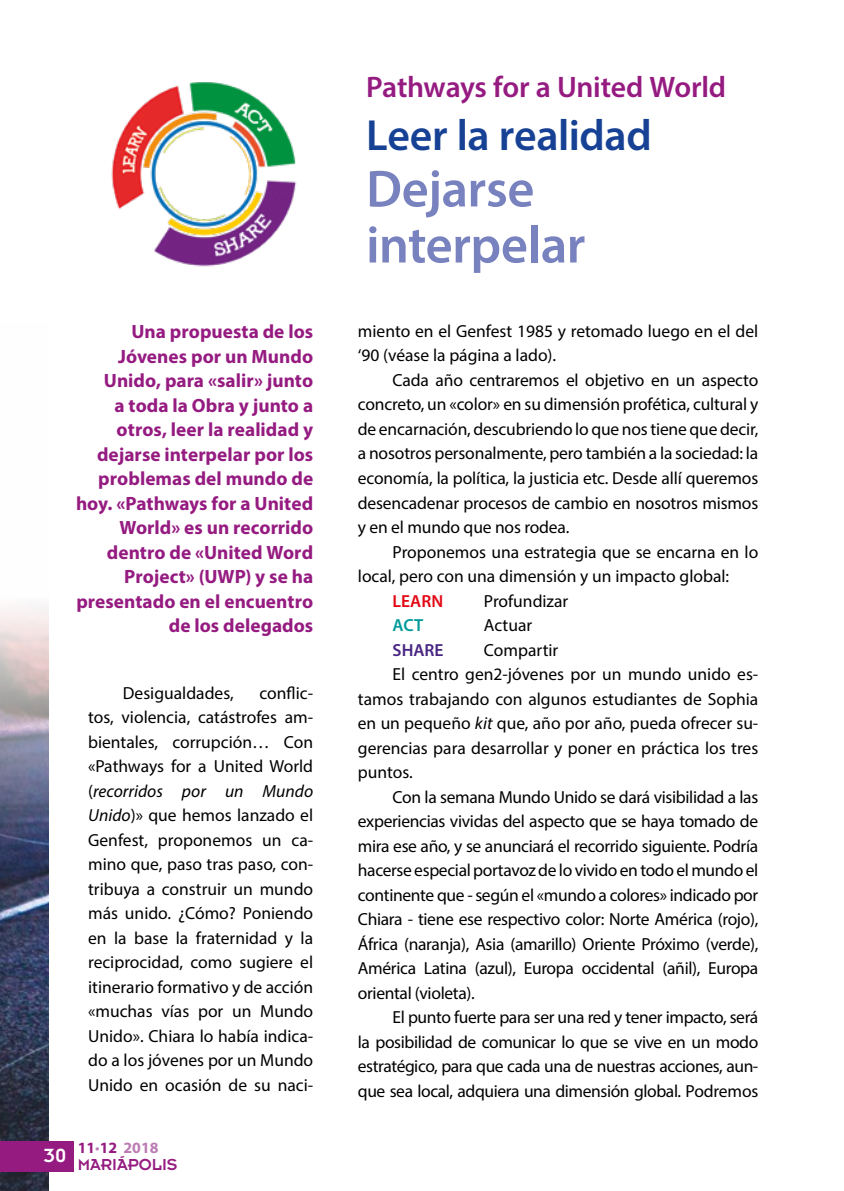
<style>
.page{position:relative;width:844px;height:1191px;background:#fff}
.page>*{position:absolute;margin:0;border:0;box-sizing:border-box;transform-origin:0 0}
.t1{font:600 52.5px/56px "Myriad Pro";letter-spacing:-.01em;color:#7882bf}
.t2{font:600 43.75px "Myriad Pro";letter-spacing:-.01em;color:#164194}
.t3{font:600 29.75px "Myriad Pro";letter-spacing:-.01em;color:#951b81}
.t4{font:700 19.25px/24.5px "Myriad Pro";color:#951b81;text-align:right}
.t5{font:17.5px/24.5px "Myriad Pro";letter-spacing:-.02em;color:#000;text-align:justify}
.t6{font:17.5px/24.5px "Myriad Pro";color:#000}
.t7{font:17.5px "Insignia LT Std";color:#951b81}
.t8{font:600 17.5px "Myriad Pro";color:#e30613}
.t9{font:600 17.5px "Myriad Pro";color:#482683}
.t10{font:600 17.5px "Myriad Pro";color:#009a9b}
.t11{font:700 15.75px "Myriad Pro";color:#951b81}
.s1{font-style:italic}
.s2{font-weight:400;color:#bb7cb3}
.s3{color:#bb7cb3}
</style>
<div class="page">
<img style="left:0;top:606px;width:50px;height:585px">
<img style="left:111px;top:82px;width:186px;height:185px">
<div style="left:0;top:1140px;width:74px;height:31px;background:#951b81"></div>
<p class="t4" style="left:76px;top:319px;width:239px">Una propuesta de los<br>Jóvenes por un Mundo<br>Unido, para «salir» junto<br>a toda la Obra y junto a otros, leer la realidad y dejarse interpelar por los problemas del mundo de hoy. «Pathways for a United<br>World» es un recorrido dentro de «United Word<br>Project» (UWP) y se ha presentado en el encuentro de los delegados</p>
<p class="t5" style="left:88px;top:680px;width:226px;text-indent:171px">conflic&shy;tos, violencia, catástrofes am&shy;bientales, corrupción… Con «Pathways for a United World (<span class="s1">recorridos por un Mundo Unido</span>)» que hemos lanzado el Genfest, proponemos un ca&shy;mino que, paso tras paso, con&shy;tribuya a construir un mundo más unido. ¿Cómo? Poniendo en la base la fraternidad y la reciprocidad, como sugiere el itinerario formativo y de acción «muchas vías por un Mundo Unido». Chiara lo había indica&shy;do a los jóvenes por un Mundo Unido en ocasión de su naci-</p>
<p class="t6" style="left:123px;top:680px;width:112px">Desigualdades,</p>
<p class="t11" style="left:78px;top:1137px;width:82px">11<span class="s2">•</span>12 <span class="s3">2018</span></p>
<p class="t7" style="left:44px;top:1155px;width:135px"><sup>30</sup> MARIÁPOLIS</p>
<h3 class="t3" style="left:366px;top:68px;width:361px">Pathways for a United World</h3>
<h2 class="t2" style="left:366px;top:108px;width:287px">Leer la realidad</h2>
<h1 class="t1" style="left:366px;top:159px;width:221px">Dejarse interpelar</h1>
<p class="t6" style="left:358px;top:318px;width:402px">miento en el Genfest 1985 y retomado luego en el del ‘90 (véase la página a lado).</p>
<p class="t5" style="left:358px;top:367px;width:402px;text-indent:35px">Cada año centraremos el objetivo en un aspecto concreto, un «color» en su dimensión profética, cultural y de encarnación, descubriendo lo que nos tiene que decir, a nosotros personalmente, pero también a la sociedad: la economía, la política, la justicia etc. Desde allí queremos desencadenar procesos de cambio en nosotros mismos y en el mundo que nos rodea.</p>
<p class="t6" style="left:358px;top:539px;width:402px;text-indent:35px">Proponemos una estrategia que se encarna en lo local, pero con una dimensión y un impacto global:</p>
<p class="t8" style="left:392px;top:589px;width:52px">LEARN</p>
<p class="t6" style="left:484px;top:588px;width:86px">Profundizar</p>
<p class="t10" style="left:392px;top:614px;width:32px">ACT</p>
<p class="t5" style="left:484px;top:612px;width:50px">Actuar</p>
<p class="t9" style="left:392px;top:638px;width:52px">SHARE</p>
<p class="t6" style="left:484px;top:637px;width:76px">Compartir</p>
<p class="t6" style="left:392px;top:661px;width:367px">El centro gen2-jóvenes por un mundo unido es-</p>
<p class="t6" style="left:358px;top:686px;width:402px">tamos trabajando con algunos estudiantes de Sophia</p>
<p class="t6" style="left:358px;top:710px;width:402px">en un pequeño <span class="s1">kit</span> que, año por año, pueda ofrecer su-</p>
<p class="t6" style="left:358px;top:735px;width:402px">gerencias para desarrollar y poner en práctica los tres</p>
<p class="t5" style="left:358px;top:759px;width:56px">puntos.</p>
<p class="t5" style="left:392px;top:784px;width:367px">Con la semana Mundo Unido se dará visibilidad a las</p>
<p class="t5" style="left:358px;top:808px;width:402px">experiencias vividas del aspecto que se haya tomado de</p>
<p class="t5" style="left:358px;top:833px;width:402px">mira ese año, y se anunciará el recorrido siguiente. Podría</p>
<p class="t5" style="left:358px;top:857px;width:402px">hacerse especial portavoz de lo vivido en todo el mundo el</p>
<p class="t5" style="left:358px;top:882px;width:402px">continente que - según el «mundo a colores» indicado por</p>
<p class="t5" style="left:358px;top:906px;width:402px">Chiara - tiene ese respectivo color: Norte América (rojo),</p>
<p class="t5" style="left:358px;top:931px;width:402px">África (naranja), Asia (amarillo) Oriente Próximo (verde),</p>
<p class="t5" style="left:358px;top:955px;width:402px">América Latina (azul), Europa occidental (añil), Europa</p>
<p class="t5" style="left:358px;top:980px;width:118px">oriental (violeta).</p>
<p class="t5" style="left:392px;top:1004px;width:367px">El punto fuerte para ser una red y tener impacto, será</p>
<p class="t5" style="left:358px;top:1029px;width:402px">la posibilidad de comunicar lo que se vive en un modo</p>
<p class="t5" style="left:358px;top:1053px;width:402px">estratégico, para que cada una de nuestras acciones, aun-</p>
<p class="t5" style="left:358px;top:1078px;width:402px">que sea local, adquiera una dimensión global. Podremos</p>
</div>
